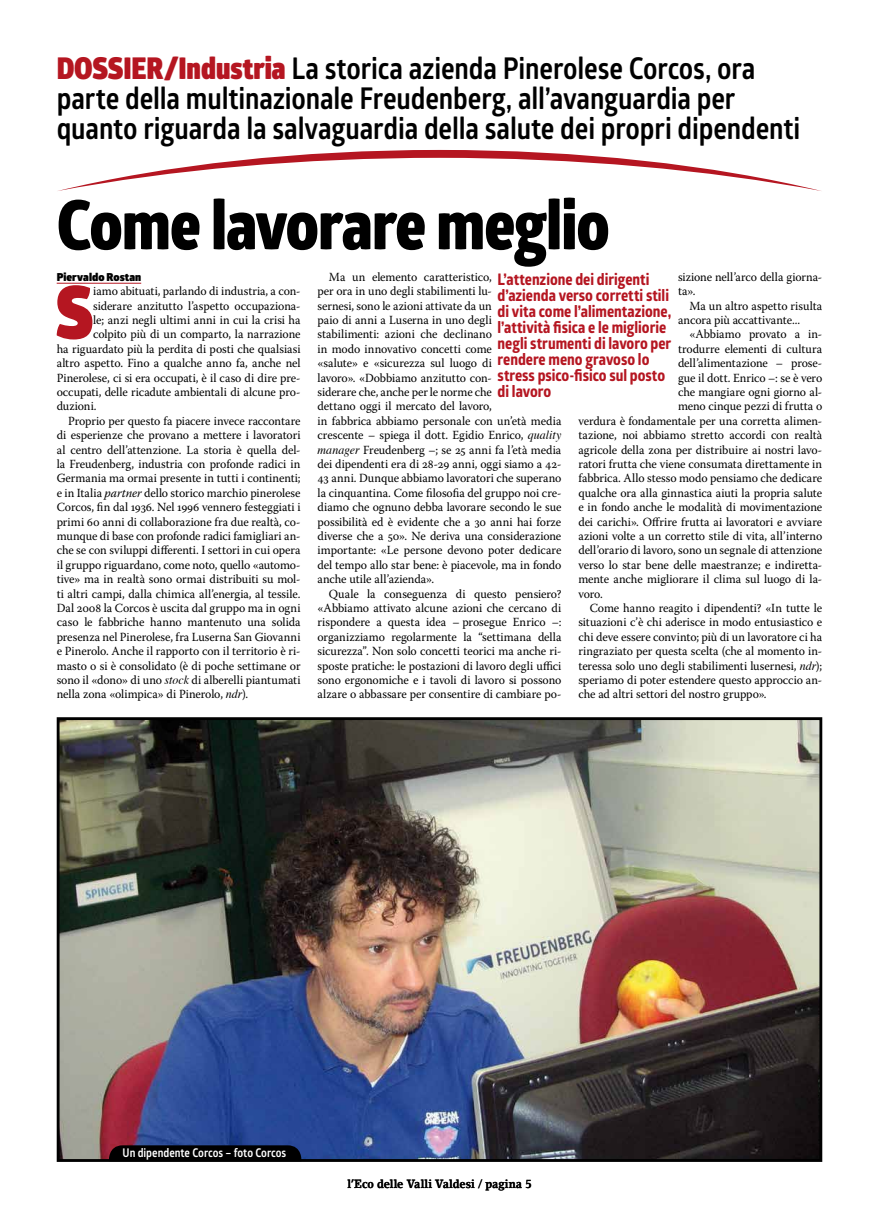
<style>
.page{position:relative;width:879px;height:1219px;background:#fff}
.page>*{position:absolute;margin:0;border:0;box-sizing:border-box;transform-origin:0 0}
.t1{font:900 72.4px "Glober";color:#b51621;scale:.88 1}
.t2{font:800 68px "Glober";letter-spacing:-.015em;color:#000;scale:.88 1}
.t3{font:700 30px/30px "Glober";letter-spacing:-.005em;color:#000;scale:.88 1}
.t4{font:700 16px/16px "Globerx";color:#b51621;scale:.88 1}
.t5{font:12.4px/14.4px "Warnock Pro";letter-spacing:-.005em;color:#000;scale:.96 1}
.t6{font:700 12px "Lino Letter Std";letter-spacing:-.005em;color:#000;scale:.88 1}
.t7{font:700 12px "Glober";letter-spacing:-.005em;color:#fff;scale:.88 1}
.t8{font:900 11px "Glober";letter-spacing:.005em;color:#000}
.s1{font-weight:900;color:#b51621}
.s2{font-style:italic}
.s3{font-family:"Times";font-style:italic}
</style>
<div class="page">
<svg style="left:58px;top:150px;width:763px;height:41px"></svg>
<hr style="left:57px;top:283px;width:84px;height:1px;background:#b51621">
<img style="left:61px;top:721px;width:757px;height:437px">
<div style="left:57px;top:717px;width:765px;height:445px;border:3px solid #000"></div>
<svg style="left:108px;top:1145px;width:195px;height:16px;background:#040306"></svg>
<h3 class="t3" style="left:57px;top:53px;width:847px"><span class="s1">DOSSIER/Industria</span> La storica azienda Pinerolese Corcos, ora parte della multinazionale Freudenberg, all’avanguardia per quanto riguarda la salvaguardia della salute dei propri dipendenti</h3>
<h2 class="t2" style="left:57px;top:174px;width:630px">Come lavorare meglio</h2>
<p class="t8" style="left:57px;top:268px;width:86px">Piervaldo Rostan</p>
<h1 class="t1" style="left:56px;top:257px;width:44px">S</h1>
<p class="t5" style="left:93px;top:284px;width:217px">iamo abituati, parlando di industria, a con-</p>
<p class="t5" style="left:93px;top:298px;width:217px">siderare anzitutto l’aspetto occupaziona-</p>
<p class="t5" style="left:93px;top:313px;width:217px">le; anzi negli ultimi anni in cui la crisi ha</p>
<p class="t5" style="left:93px;top:327px;width:217px">colpito più di un comparto, la narrazione</p>
<p class="t5" style="left:57px;top:341px;width:255px">ha riguardato più la perdita di posti che qualsiasi</p>
<p class="t5" style="left:57px;top:356px;width:255px">altro aspetto. Fino a qualche anno fa, anche nel</p>
<p class="t5" style="left:57px;top:370px;width:255px">Pinerolese, ci si era occupati, è il caso di dire pre-</p>
<p class="t5" style="left:57px;top:385px;width:255px">occupati, delle ricadute ambientali di alcune pro-</p>
<p class="t5" style="left:57px;top:399px;width:43px">duzioni.</p>
<p class="t5" style="left:68px;top:413px;width:244px">Proprio per questo fa piacere invece raccontare</p>
<p class="t5" style="left:57px;top:428px;width:255px">di esperienze che provano a mettere i lavoratori</p>
<p class="t5" style="left:57px;top:442px;width:255px">al centro dell’attenzione. La storia è quella del-</p>
<p class="t5" style="left:57px;top:457px;width:255px">la Freudenberg, industria con profonde radici in</p>
<p class="t5" style="left:57px;top:471px;width:255px">Germania ma ormai presente in tutti i continenti;</p>
<p class="t5" style="left:57px;top:485px;width:255px">e in Italia <span class="s2">partner</span> dello storico marchio pinerolese</p>
<p class="t5" style="left:57px;top:500px;width:255px">Corcos, fin dal 1936. Nel 1996 vennero festeggiati i</p>
<p class="t5" style="left:57px;top:514px;width:255px">primi 60 anni di collaborazione fra due realtà, co-</p>
<p class="t5" style="left:57px;top:529px;width:255px">munque di base con profonde radici famigliari an-</p>
<p class="t5" style="left:57px;top:543px;width:255px">che se con sviluppi differenti. I settori in cui opera</p>
<p class="t5" style="left:57px;top:557px;width:255px">il gruppo riguardano, come noto, quello «automo-</p>
<p class="t5" style="left:57px;top:572px;width:255px">tive» ma in realtà sono ormai distribuiti su mol-</p>
<p class="t5" style="left:57px;top:586px;width:255px">ti altri campi, dalla chimica all’energia, al tessile.</p>
<p class="t5" style="left:57px;top:601px;width:255px">Dal 2008 la Corcos è uscita dal gruppo ma in ogni</p>
<p class="t5" style="left:57px;top:615px;width:255px">caso le fabbriche hanno mantenuto una solida</p>
<p class="t5" style="left:57px;top:629px;width:255px">presenza nel Pinerolese, fra Luserna San Giovanni</p>
<p class="t5" style="left:57px;top:644px;width:255px">e Pinerolo. Anche il rapporto con il territorio è ri-</p>
<p class="t5" style="left:57px;top:658px;width:255px">masto o si è consolidato (è di poche settimane or</p>
<p class="t5" style="left:57px;top:673px;width:255px">sono il «dono» di uno <span class="s3">stock</span> di alberelli piantumati</p>
<p class="t5" style="left:57px;top:687px;width:201px">nella zona «olimpica» di Pinerolo, <span class="s3">ndr</span>).</p>
<p class="t5" style="left:317px;top:269px;width:255px;text-indent:11px">Ma un elemento caratteristico,<br>per ora in uno degli stabilimenti lu-<br>sernesi, sono le azioni attivate da un<br>paio di anni a Luserna in uno degli<br>stabilimenti: azioni che declinano<br>in modo innovativo concetti come<br>«salute» e «sicurezza sul luogo di<br>lavoro». «Dobbiamo anzitutto con-<br>siderare che, anche per le norme che<br>dettano oggi il mercato del lavoro,<br>in fabbrica abbiamo personale con un’età media crescente – spiega il dott. Egidio Enrico, <span class="s3">quality manager</span> Freudenberg –; se 25 anni fa l’età media dei dipendenti era di 28-29 anni, oggi siamo a 42- 43 anni. Dunque abbiamo lavoratori che superano la cinquantina. Come filosofia del gruppo noi cre&shy;diamo che ognuno debba lavorare secondo le sue possibilità ed è evidente che a 30 anni hai forze diverse che a 50». Ne deriva una considerazione importante: «Le persone devono poter dedicare del tempo allo star bene: è piacevole, ma in fondo anche utile all’azienda».</p>
<p class="t5" style="left:317px;top:586px;width:255px;text-align:justify;text-indent:11px">Quale la conseguenza di questo pensiero? «Abbiamo attivato alcune azioni che cercano di rispondere a questa idea – prosegue Enrico –: organizziamo regolarmente la “settimana della sicurezza”. Non solo concetti teorici ma anche ri&shy;sposte pratiche: le postazioni di lavoro degli uffici sono ergonomiche e i tavoli di lavoro si possono alzare o abbassare per consentire di cambiare po-</p>
<p class="t5" style="left:678px;top:269px;width:152px">sizione nell’arco della giorna&shy;ta».</p>
<p class="t5" style="left:678px;top:298px;width:152px;text-indent:11px">Ma un altro aspetto risulta ancora più accattivante...</p>
<p class="t5" style="left:689px;top:327px;width:140px">«Abbiamo provato a in-</p>
<p class="t5" style="left:678px;top:341px;width:152px">trodurre elementi di cultura</p>
<p class="t5" style="left:678px;top:356px;width:152px">dell’alimentazione – prose-</p>
<p class="t5" style="left:678px;top:370px;width:152px">gue il dott. Enrico –: se è vero</p>
<p class="t5" style="left:678px;top:385px;width:152px">che mangiare ogni giorno al-</p>
<p class="t5" style="left:678px;top:399px;width:152px">meno cinque pezzi di frutta o</p>
<p class="t5" style="left:578px;top:413px;width:255px">verdura è fondamentale per una corretta alimen-</p>
<p class="t5" style="left:578px;top:428px;width:255px">tazione, noi abbiamo stretto accordi con realtà</p>
<p class="t5" style="left:578px;top:442px;width:255px">agricole della zona per distribuire ai nostri lavo-</p>
<p class="t5" style="left:578px;top:457px;width:255px">ratori frutta che viene consumata direttamente in</p>
<p class="t5" style="left:578px;top:471px;width:255px">fabbrica. Allo stesso modo pensiamo che dedicare</p>
<p class="t5" style="left:578px;top:485px;width:255px">qualche ora alla ginnastica aiuti la propria salute</p>
<p class="t5" style="left:578px;top:500px;width:255px">e in fondo anche le modalità di movimentazione</p>
<p class="t5" style="left:578px;top:514px;width:255px">dei carichi». Offrire frutta ai lavoratori e avviare</p>
<p class="t5" style="left:578px;top:529px;width:255px">azioni volte a un corretto stile di vita, all’interno</p>
<p class="t5" style="left:578px;top:543px;width:255px">dell’orario di lavoro, sono un segnale di attenzione</p>
<p class="t5" style="left:578px;top:557px;width:255px">verso lo star bene delle maestranze; e indiretta-</p>
<p class="t5" style="left:578px;top:572px;width:255px">mente anche migliorare il clima sul luogo di la-</p>
<p class="t5" style="left:578px;top:586px;width:27px">voro.</p>
<p class="t5" style="left:590px;top:601px;width:244px">Come hanno reagito i dipendenti? «In tutte le</p>
<p class="t5" style="left:578px;top:615px;width:255px">situazioni c’è chi aderisce in modo entusiastico e</p>
<p class="t5" style="left:578px;top:629px;width:255px">chi deve essere convinto; più di un lavoratore ci ha</p>
<p class="t5" style="left:578px;top:644px;width:255px">ringraziato per questa scelta (che al momento in-</p>
<p class="t5" style="left:578px;top:658px;width:255px">teressa solo uno degli stabilimenti lusernesi, <span class="s3">ndr</span>);</p>
<p class="t5" style="left:578px;top:673px;width:255px">speriamo di poter estendere questo approccio an-</p>
<p class="t5" style="left:578px;top:687px;width:198px">che ad altri settori del nostro gruppo».</p>
<p class="t4" style="left:497px;top:271px;width:199px">L’attenzione dei dirigenti d’azienda verso corretti stili di vita come l’alimentazione, l’attività fisica e le migliorie negli strumenti di lavoro per rendere meno gravoso lo stress psico-fisico sul posto di lavoro</p>
<p class="t7" style="left:123px;top:1144px;width:187px">Un dipendente Corcos – foto Corcos</p>
<p class="t6" style="left:347px;top:1176px;width:211px">l’Eco delle Valli Valdesi / pagina 5</p>
</div>
